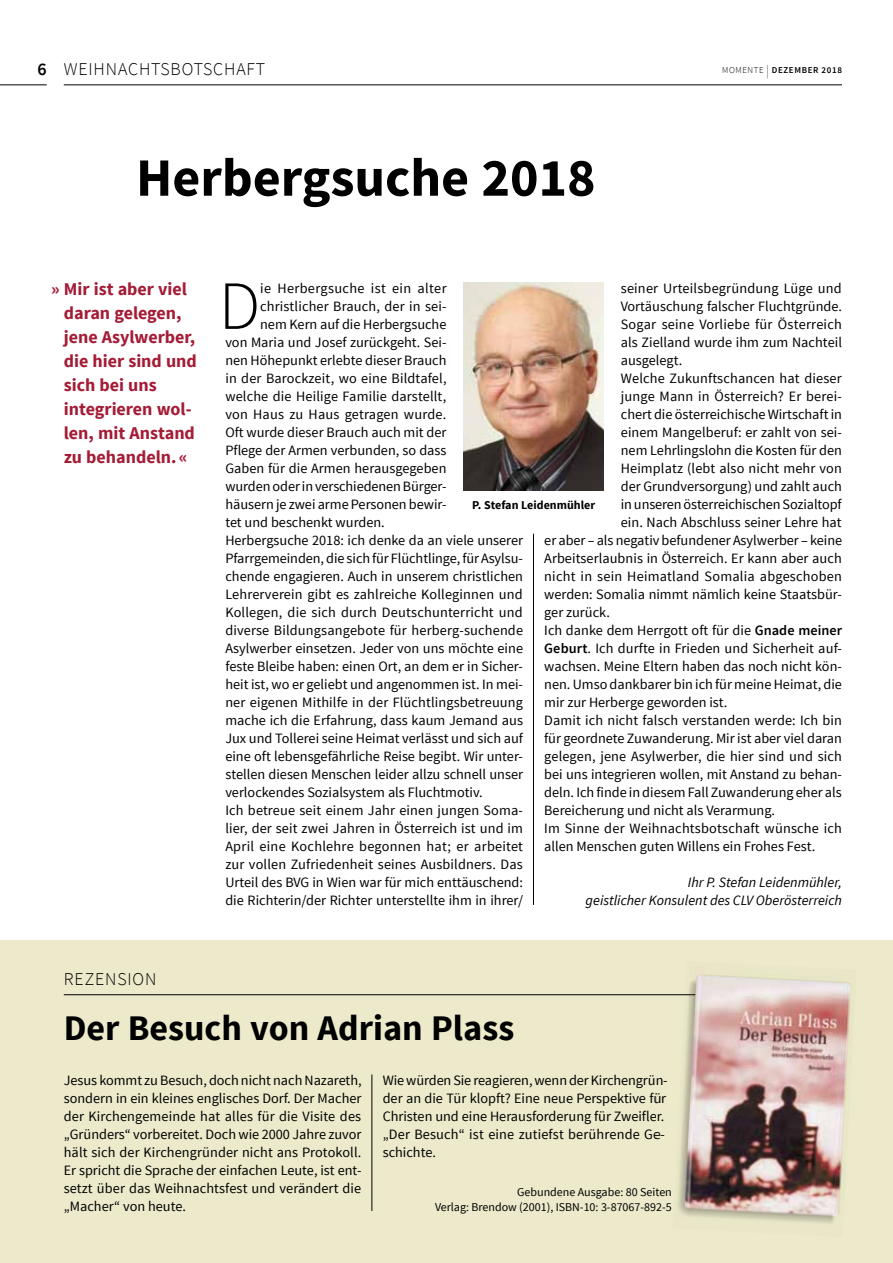
<style>
.page{position:relative;width:893px;height:1263px;background:#fff}
.page>*{position:absolute;margin:0;border:0;box-sizing:border-box;transform-origin:0 0}
.t1{font:300 68.85px "Source Sans Pro";color:#000}
.t2{font:700 54px "Source Sans Pro";color:#000}
.t3{font:700 36px "Source Sans Pro";color:#000}
.t4{font:700 18px/24px "Source Sans Pro";color:#a41b35}
.t5{font:300 18px "Source Sans Pro";letter-spacing:.05em;color:#000}
.t6{font:600 18px "Source Sans Pro";color:#000}
.t7{font:14.25px/18px "Source Sans Pro";color:#000}
.t8{font:italic 14.25px/18px "Source Sans Pro";color:#000;text-align:right}
.t9{font:14.25px "Source Sans Pro";letter-spacing:.02em;color:#000}
.t10{font:14.25px "Source Sans Pro";letter-spacing:.025em;color:#000}
.t11{font:12px/15px "Source Sans Pro";color:#000;text-align:right}
.t12{font:700 12px "Source Sans Pro";color:#000}
.t13{font:600 9px "Source Sans Pro";letter-spacing:.07em;color:#000}
.s1{font-weight:300}
.s2{font-weight:300;font-size:13.5px}
.s3{font-weight:600}
</style>
<div class="page">
<div style="left:0;top:941px;width:893px;height:322px;background:#eceacb"></div>
<img style="left:672px;top:974px;width:179px;height:250px">
<img style="left:685px;top:975px;width:165px;height:241px">
<hr style="left:533px;top:534px;width:1px;height:371px;background:#000">
<hr style="left:372px;top:1074px;width:1px;height:137px;background:#000">
<img style="left:463px;top:283px;width:141px;height:208px">
<hr style="left:64px;top:994px;width:631px;height:1px;background:#000">
<hr style="left:64px;top:85px;width:778px;height:1px;background:#000">
<hr style="left:0;top:85px;width:47px;height:1px;background:#000">
<p class="t5" style="left:64px;top:58px;width:193px">WE IH NACHTSBOTSCHAFT</p>
<p class="t6" style="left:38px;top:58px;width:11px">6</p>
<p class="t13" style="left:722px;top:64px;width:121px"><span class="s1">MOMENTE</span> <span class="s2">|</span> DEZEMBER 2018</p>
<h2 class="t2" style="left:136px;top:143px;width:461px">Herbergsuche 2018</h2>
<p class="t4" style="left:64px;top:278px;width:135px;text-indent:-13px">» Mir ist aber viel daran gelegen, jene Asylwerber, die hier sind und sich bei uns integrieren wol&shy;len, mit Anstand zu behandeln. «</p>
<p class="t5" style="left:64px;top:968px;width:94px">REZENSION</p>
<h1 class="t1" style="left:219px;top:264px;width:33px">D</h1>
<p class="t10" style="left:260px;top:279px;width:188px">ie Herbergsuche ist ein alter</p>
<p class="t7" style="left:621px;top:279px;width:223px">seiner Urteilsbegründung Lüge und</p>
<p class="t7" style="left:621px;top:297px;width:223px">Vortäuschung falscher Fluchtgründe.</p>
<p class="t7" style="left:621px;top:315px;width:223px">Sogar seine Vorliebe für Österreich</p>
<p class="t7" style="left:621px;top:333px;width:223px">als Zielland wurde ihm zum Nachteil</p>
<p class="t7" style="left:621px;top:351px;width:63px">ausgelegt.</p>
<p class="t7" style="left:621px;top:369px;width:222px">Welche Zukunftschancen hat dieser</p>
<p class="t7" style="left:621px;top:387px;width:223px">junge Mann in Österreich? Er berei-</p>
<p class="t7" style="left:621px;top:405px;width:223px">chert die österreichische Wirtschaft in</p>
<p class="t7" style="left:621px;top:423px;width:223px">einem Mangelberuf: er zahlt von sei-</p>
<p class="t7" style="left:621px;top:441px;width:223px">nem Lehrlingslohn die Kosten für den</p>
<p class="t7" style="left:621px;top:459px;width:223px">Heimplatz (lebt also nicht mehr von</p>
<p class="t7" style="left:621px;top:477px;width:223px">der Grundversorgung) und zahlt auch</p>
<p class="t7" style="left:621px;top:495px;width:222px">in unseren österreichischen Sozialtopf</p>
<p class="t7" style="left:621px;top:513px;width:222px">ein. Nach Abschluss seiner Lehre hat</p>
<p class="t7" style="left:544px;top:531px;width:299px">er aber – als negativ befundener Asylwerber – keine</p>
<p class="t7" style="left:544px;top:549px;width:299px">Arbeitserlaubnis in Österreich. Er kann aber auch</p>
<p class="t7" style="left:544px;top:567px;width:299px">nicht in sein Heimatland Somalia abgeschoben</p>
<p class="t7" style="left:544px;top:585px;width:299px">werden: Somalia nimmt nämlich keine Staatsbür-</p>
<p class="t7" style="left:544px;top:603px;width:67px">ger zurück.</p>
<p class="t7" style="left:544px;top:621px;width:299px">Ich danke dem Herrgott oft für die <span class="s3">Gnade meiner</span></p>
<p class="t7" style="left:544px;top:639px;width:299px"><span class="s3">Geburt</span>. Ich durfte in Frieden und Sicherheit auf-</p>
<p class="t7" style="left:544px;top:657px;width:299px">wachsen. Meine Eltern haben das noch nicht kön-</p>
<p class="t7" style="left:544px;top:675px;width:299px">nen. Umso dankbarer bin ich für meine Heimat, die</p>
<p class="t7" style="left:544px;top:693px;width:185px">mir zur Herberge geworden ist.</p>
<p class="t7" style="left:544px;top:711px;width:299px">Damit ich nicht falsch verstanden werde: Ich bin</p>
<p class="t7" style="left:544px;top:729px;width:299px">für geordnete Zuwanderung. Mir ist aber viel daran</p>
<p class="t7" style="left:544px;top:747px;width:299px">gelegen, jene Asylwerber, die hier sind und sich</p>
<p class="t7" style="left:544px;top:765px;width:299px">bei uns integrieren wollen, mit Anstand zu behan-</p>
<p class="t7" style="left:544px;top:783px;width:299px">deln. Ich finde in diesem Fall Zuwanderung eher als</p>
<p class="t7" style="left:544px;top:801px;width:232px">Bereicherung und nicht als Verarmung.</p>
<p class="t7" style="left:544px;top:819px;width:299px">Im Sinne der Weihnachtsbotschaft wünsche ich</p>
<p class="t7" style="left:544px;top:837px;width:272px">allen Menschen guten Willens ein Frohes Fest.</p>
<p class="t8" style="left:586px;top:873px;width:258px">Ihr P. Stefan Leidenmühler,<br>geistlicher Konsulent des CLV Oberösterreich</p>
<p class="t7" style="left:260px;top:297px;width:188px">christlicher Brauch, der in sei-</p>
<p class="t7" style="left:260px;top:315px;width:188px">nem Kern auf die Herbergsuche</p>
<p class="t7" style="left:225px;top:333px;width:223px">von Maria und Josef zurückgeht. Sei-</p>
<p class="t7" style="left:225px;top:351px;width:223px">nen Höhepunkt erlebte dieser Brauch</p>
<p class="t7" style="left:225px;top:369px;width:223px">in der Barockzeit, wo eine Bildtafel,</p>
<p class="t7" style="left:225px;top:387px;width:222px">welche die Heilige Familie darstellt,</p>
<p class="t7" style="left:225px;top:405px;width:223px">von Haus zu Haus getragen wurde.</p>
<p class="t7" style="left:225px;top:423px;width:223px">Oft wurde dieser Brauch auch mit der</p>
<p class="t7" style="left:225px;top:441px;width:223px">Pflege der Armen verbunden, so dass</p>
<p class="t7" style="left:225px;top:459px;width:223px">Gaben für die Armen herausgegeben</p>
<p class="t7" style="left:225px;top:477px;width:223px">wurden oder in verschiedenen Bürger-</p>
<p class="t7" style="left:225px;top:495px;width:223px">häusern je zwei arme Personen bewir-</p>
<p class="t7" style="left:225px;top:513px;width:161px">tet und beschenkt wurden.</p>
<p class="t7" style="left:225px;top:531px;width:299px">Herbergsuche 2018: ich denke da an viele unserer</p>
<p class="t7" style="left:225px;top:549px;width:299px">Pfarrgemeinden, die sich für Flüchtlinge, für Asylsu-</p>
<p class="t7" style="left:225px;top:567px;width:299px">chende engagieren. Auch in unserem christlichen</p>
<p class="t7" style="left:225px;top:585px;width:299px">Lehrerverein gibt es zahlreiche Kolleginnen und</p>
<p class="t7" style="left:225px;top:603px;width:299px">Kollegen, die sich durch Deutschunterricht und</p>
<p class="t7" style="left:225px;top:621px;width:299px">diverse Bildungsangebote für herberg-suchende</p>
<p class="t7" style="left:225px;top:639px;width:299px">Asylwerber einsetzen. Jeder von uns möchte eine</p>
<p class="t7" style="left:225px;top:657px;width:299px">feste Bleibe haben: einen Ort, an dem er in Sicher-</p>
<p class="t7" style="left:225px;top:675px;width:299px">heit ist, wo er geliebt und angenommen ist. In mei-</p>
<p class="t7" style="left:225px;top:693px;width:299px">ner eigenen Mithilfe in der Flüchtlingsbetreuung</p>
<p class="t7" style="left:225px;top:711px;width:299px">mache ich die Erfahrung, dass kaum Jemand aus</p>
<p class="t7" style="left:225px;top:729px;width:299px">Jux und Tollerei seine Heimat verlässt und sich auf</p>
<p class="t7" style="left:225px;top:747px;width:299px">eine oft lebensgefährliche Reise begibt. Wir unter-</p>
<p class="t7" style="left:225px;top:765px;width:299px">stellen diesen Menschen leider allzu schnell unser</p>
<p class="t7" style="left:225px;top:783px;width:259px">verlockendes Sozialsystem als Fluchtmotiv.</p>
<p class="t7" style="left:225px;top:801px;width:299px">Ich betreue seit einem Jahr einen jungen Soma-</p>
<p class="t7" style="left:225px;top:819px;width:299px">lier, der seit zwei Jahren in Österreich ist und im</p>
<p class="t9" style="left:225px;top:837px;width:299px">April eine Kochlehre begonnen hat; er arbeitet</p>
<p class="t7" style="left:225px;top:855px;width:299px">zur vollen Zufriedenheit seines Ausbildners. Das</p>
<p class="t7" style="left:225px;top:873px;width:299px">Urteil des BVG in Wien war für mich enttäuschend:</p>
<p class="t7" style="left:225px;top:891px;width:299px">die Richterin/der Richter unterstellte ihm in ihrer/</p>
<p class="t12" style="left:472px;top:497px;width:125px">P. Stefan Leidenmühler</p>
<h3 class="t3" style="left:64px;top:1005px;width:452px">Der Besuch von Adrian Plass</h3>
<p class="t7" style="left:64px;top:1071px;width:299px;text-align:justify">Jesus kommt zu Besuch, doch nicht nach Nazareth, sondern in ein kleines englisches Dorf. Der Macher der Kirchengemeinde hat alles für die Visite des „Gründers“ vorbereitet. Doch wie 2000 Jahre zuvor hält sich der Kirchengründer nicht ans Protokoll.<br>Er spricht die Sprache der einfachen Leute, ist ent&shy;setzt über das Weihnachtsfest und verändert die „Macher“ von heute.</p>
<p class="t7" style="left:383px;top:1071px;width:286px">Wie würden Sie reagieren, wenn der Kirchengrün&shy;der an die Tür klopft? Eine neue Perspektive für Christen und eine Herausforderung für Zweifler. „Der Besuch“ ist eine zutiefst berührende Ge&shy;schichte.</p>
<p class="t11" style="left:435px;top:1185px;width:238px">Gebundene Ausgabe: 80 Seiten<br>Verlag: Brendow (2001), ISBN-10: 3-87067-892-5</p>
</div>
